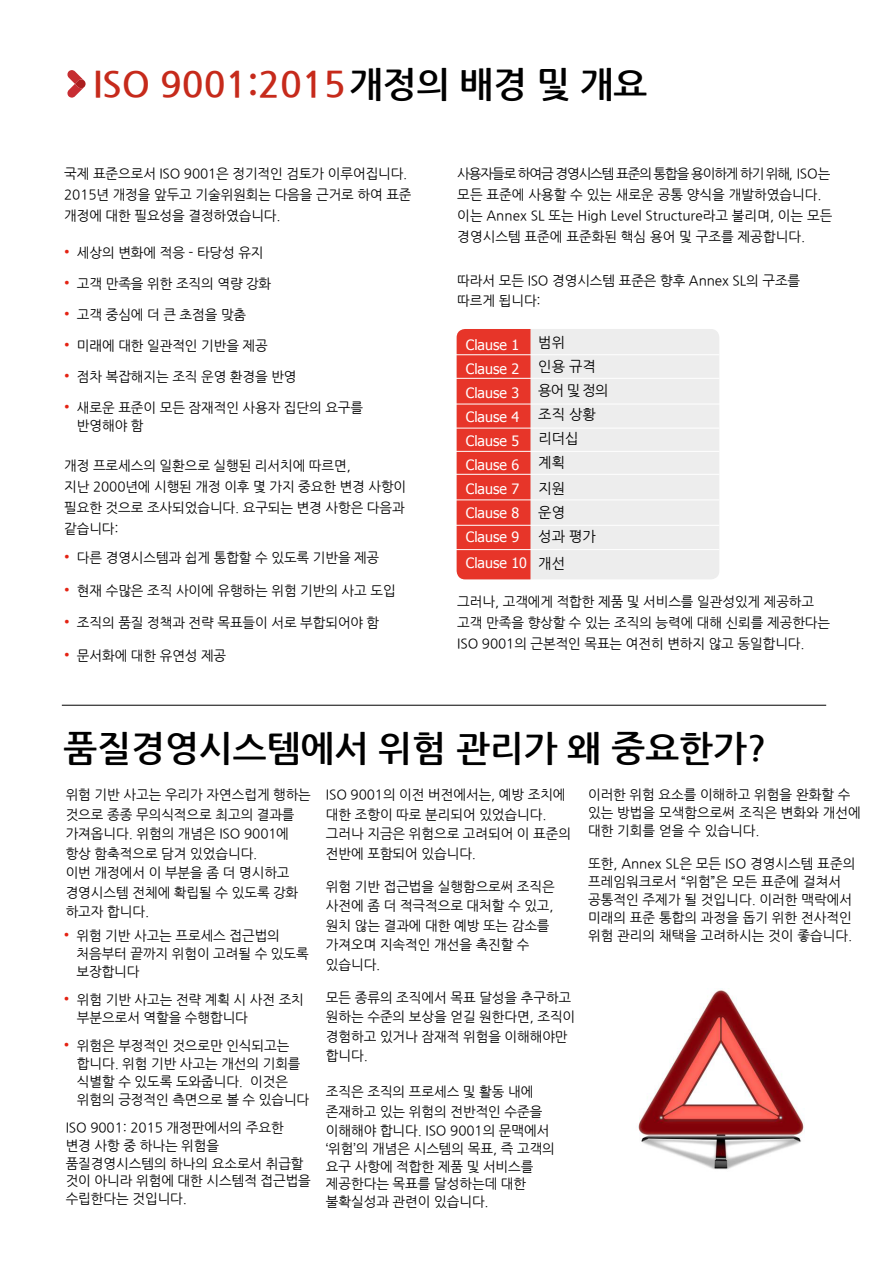
<style>
.page{position:relative;width:893px;height:1263px;background:#fff}
.page>*{position:absolute;margin:0;border:0;box-sizing:border-box;transform-origin:0 0}
.t1{font:700 36px "Nanum Gothic";color:#c62a1b}
.t2{font:700 36px "Nanum Gothic";color:#000}
.t3{font:700 15px "BSI Gesta";color:#e42313}
.t4{font:14.25px "Tahoma";color:#fff}
.t5{font:14.25px "Nanum Gothic";color:#000}
.t6{font:13.5px/19.5px "Nanum Gothic";letter-spacing:-.005em;color:#000}
.s1{color:#000}
.s2{font-family:"BSI Gesta";font-weight:700;font-size:15px;color:#e42313}
.s3{font-family:"Nanum Gothic";color:#000}
</style>
<div class="page">
<div style="left:457px;top:329px;width:262px;height:250px;background:#ededed;border-radius:9px"></div>
<div style="left:457px;top:329px;width:73px;height:250px;background:#e73529"></div>
<hr style="left:454px;top:354px;width:265px;height:1px;background:#fff">
<hr style="left:454px;top:378px;width:265px;height:1px;background:#fff">
<hr style="left:454px;top:404px;width:280px;height:1px;background:#fff">
<hr style="left:454px;top:428px;width:265px;height:1px;background:#fff">
<hr style="left:454px;top:451px;width:265px;height:1px;background:#fff">
<hr style="left:454px;top:474px;width:265px;height:1px;background:#fff">
<hr style="left:454px;top:499px;width:265px;height:1px;background:#fff">
<hr style="left:454px;top:525px;width:265px;height:1px;background:#fff">
<hr style="left:454px;top:549px;width:265px;height:1px;background:#fff">
<hr style="left:62px;top:705px;width:764px;height:1px;background:#000">
<svg style="left:67px;top:70px;width:19px;height:28px"></svg>
<img style="left:638px;top:988px;width:167px;height:182px">
<h1 class="t1" style="left:93px;top:67px;width:555px">ISO 9001:2015<span class="s1">개정의 배경 및 개요</span></h1>
<p class="t6" style="left:64px;top:163px;width:349px;line-height:21px">국제 표준으로서 ISO 9001은 정기적인 검토가 이루어집니다.<br>2015년 개정을 앞두고 기술위원회는 다음을 근거로 하여 표준 개정에 대한 필요성을 결정하였습니다.</p>
<p class="t6" style="left:64px;top:243px;width:201px"><span class="s2">•</span> 세상의 변화에 적응 - 타당성 유지</p>
<p class="t6" style="left:64px;top:274px;width:209px"><span class="s2">•</span> 고객 만족을 위한 조직의 역량 강화</p>
<p class="t6" style="left:64px;top:305px;width:183px"><span class="s2">•</span> 고객 중심에 더 큰 초점을 맞춤</p>
<p class="t6" style="left:64px;top:336px;width:205px"><span class="s2">•</span> 미래에 대한 일관적인 기반을 제공</p>
<p class="t6" style="left:64px;top:367px;width:234px"><span class="s2">•</span> 점차 복잡해지는 조직 운영 환경을 반영</p>
<p class="t6" style="left:77px;top:399px;width:288px;line-height:17.7px;text-indent:-13px"><span class="s2">•</span> 새로운 표준이 모든 잠재적인 사용자 집단의 요구를 반영해야 함</p>
<p class="t6" style="left:64px;top:455px;width:344px;line-height:21px">개정 프로세스의 일환으로 실행된 리서치에 따르면,<br>지난 2000년에 시행된 개정 이후 몇 가지 중요한 변경 사항이 필요한 것으로 조사되었습니다. 요구되는 변경 사항은 다음과 같습니다:</p>
<p class="t6" style="left:64px;top:549px;width:316px"><span class="s2">•</span> 다른 경영시스템과 쉽게 통합할 수 있도록 기반을 제공</p>
<p class="t6" style="left:64px;top:581px;width:333px"><span class="s2">•</span> 현재 수많은 조직 사이에 유행하는 위험 기반의 사고 도입</p>
<p class="t6" style="left:64px;top:614px;width:316px"><span class="s2">•</span> 조직의 품질 정책과 전략 목표들이 서로 부합되어야 함</p>
<p class="t6" style="left:64px;top:646px;width:164px"><span class="s2">•</span> 문서화에 대한 유연성 제공</p>
<p class="t6" style="left:457px;top:163px;width:377px;line-height:21px">사용자들로 하여금 경영시스템 표준의 통합을 용이하게 하기 위해, ISO는 모든 표준에 사용할 수 있는 새로운 공통 양식을 개발하였습니다. 이는 Annex SL 또는 High Level Structure라고 불리며, 이는 모든 경영시스템 표준에 표준화된 핵심 용어 및 구조를 제공합니다.</p>
<p class="t6" style="left:457px;top:271px;width:344px">따라서 모든 ISO 경영시스템 표준은 향후 Annex SL의 구조를 따르게 됩니다:</p>
<p class="t4" style="left:466px;top:335px;width:55px">Clause 1</p>
<p class="t5" style="left:538px;top:335px;width:28px">범위</p>
<p class="t4" style="left:466px;top:359px;width:55px">Clause 2</p>
<p class="t5" style="left:538px;top:359px;width:59px">인용 규격</p>
<p class="t4" style="left:466px;top:383px;width:55px">Clause 3</p>
<p class="t5" style="left:538px;top:384px;width:72px">용어 및 정의</p>
<p class="t4" style="left:466px;top:407px;width:55px">Clause 4</p>
<p class="t5" style="left:538px;top:408px;width:59px">조직 상황</p>
<p class="t4" style="left:466px;top:431px;width:55px">Clause 5</p>
<p class="t5" style="left:538px;top:432px;width:42px">리더십</p>
<p class="t4" style="left:466px;top:455px;width:55px">Clause 6</p>
<p class="t5" style="left:538px;top:456px;width:28px">계획</p>
<p class="t4" style="left:466px;top:480px;width:55px">Clause 7</p>
<p class="t5" style="left:538px;top:481px;width:28px">지원</p>
<p class="t4" style="left:466px;top:504px;width:55px">Clause 8</p>
<p class="t5" style="left:538px;top:505px;width:28px">운영</p>
<p class="t4" style="left:466px;top:528px;width:55px">Clause 9</p>
<p class="t5" style="left:538px;top:529px;width:59px">성과 평가</p>
<p class="t4" style="left:466px;top:554px;width:101px">Clause 10 <span class="s3">개선</span></p>
<p class="t6" style="left:457px;top:591px;width:374px;line-height:21px">그러나, 고객에게 적합한 제품 및 서비스를 일관성있게 제공하고 고객 만족을 향상할 수 있는 조직의 능력에 대해 신뢰를 제공한다는<br>ISO 9001의 근본적인 목표는 여전히 변하지 않고 동일합니다.</p>
<h1 class="t2" style="left:64px;top:731px;width:704px">품질경영시스템에서 위험 관리가 왜 중요한가?</h1>
<p class="t6" style="left:66px;top:785px;width:247px">위험 기반 사고는 우리가 자연스럽게 행하는 것으로 종종 무의식적으로 최고의 결과를 가져옵니다. 위험의 개념은 ISO 9001에 항상 함축적으로 담겨 있었습니다.<br>이번 개정에서 이 부분을 좀 더 명시하고 경영시스템 전체에 확립될 수 있도록 강화 하고자 합니다.</p>
<p class="t6" style="left:76px;top:927px;width:234px;line-height:18px">위험 기반 사고는 프로세스 접근법의 처음부터 끝까지 위험이 고려될 수 있도록 보장합니다</p>
<p class="t6" style="left:77px;top:991px;width:229px;line-height:18px">위험 기반 사고는 전략 계획 시 사전 조치 부분으로서 역할을 수행합니다</p>
<p class="t6" style="left:77px;top:1037px;width:234px;line-height:18px">위험은 부정적인 것으로만 인식되고는 합니다. 위험 기반 사고는 개선의 기회를 식별할 수 있도록 도와줍니다. 이것은 위험의 긍정적인 측면으로 볼 수 있습니다</p>
<p class="t6" style="left:66px;top:1119px;width:247px;line-height:17.7px">ISO 9001: 2015 개정판에서의 주요한 변경 사항 중 하나는 위험을 품질경영시스템의 하나의 요소로서 취급할 것이 아니라 위험에 대한 시스템적 접근법을 수립한다는 것입니다.</p>
<p class="t6" style="left:588px;top:786px;width:274px;line-height:18px">이러한 위험 요소를 이해하고 위험을 완화할 수 있는 방법을 모색함으로써 조직은 변화와 개선에 대한 기회를 얻을 수 있습니다.</p>
<p class="t6" style="left:588px;top:855px;width:269px;line-height:18px">또한, Annex SL은 모든 ISO 경영시스템 표준의 프레임워크로서 “위험”은 모든 표준에 걸쳐서 공통적인 주제가 될 것입니다. 이러한 맥락에서 미래의 표준 통합의 과정을 돕기 위한 전사적인 위험 관리의 채택을 고려하시는 것이 좋습니다.</p>
<p class="t6" style="left:326px;top:785px;width:247px">ISO 9001의 이전 버전에서는, 예방 조치에 대한 조항이 따로 분리되어 있었습니다. 그러나 지금은 위험으로 고려되어 이 표준의 전반에 포함되어 있습니다.</p>
<p class="t6" style="left:326px;top:877px;width:230px">위험 기반 접근법을 실행함으로써 조직은 사전에 좀 더 적극적으로 대처할 수 있고, 원치 않는 결과에 대한 예방 또는 감소를 가져오며 지속적인 개선을 촉진할 수 있습니다.</p>
<p class="t6" style="left:326px;top:988px;width:251px">모든 종류의 조직에서 목표 달성을 추구하고 원하는 수준의 보상을 얻길 원한다면, 조직이 경험하고 있거나 잠재적 위험을 이해해야만 합니다.</p>
<p class="t6" style="left:326px;top:1082px;width:225px">조직은 조직의 프로세스 및 활동 내에 존재하고 있는 위험의 전반적인 수준을 이해해야 합니다. ISO 9001의 문맥에서</p>
<p class="t6" style="left:326px;top:1140px;width:231px;line-height:17.7px">‘위험’의 개념은 시스템의 목표, 즉 고객의 요구 사항에 적합한 제품 및 서비스를 제공한다는 목표를 달성하는데 대한 불확실성과 관련이 있습니다.</p>
<p class="t3" style="left:64px;top:927px;width:7px">•</p>
<p class="t3" style="left:64px;top:991px;width:7px">•</p>
<p class="t3" style="left:64px;top:1037px;width:7px">•</p>
</div>
